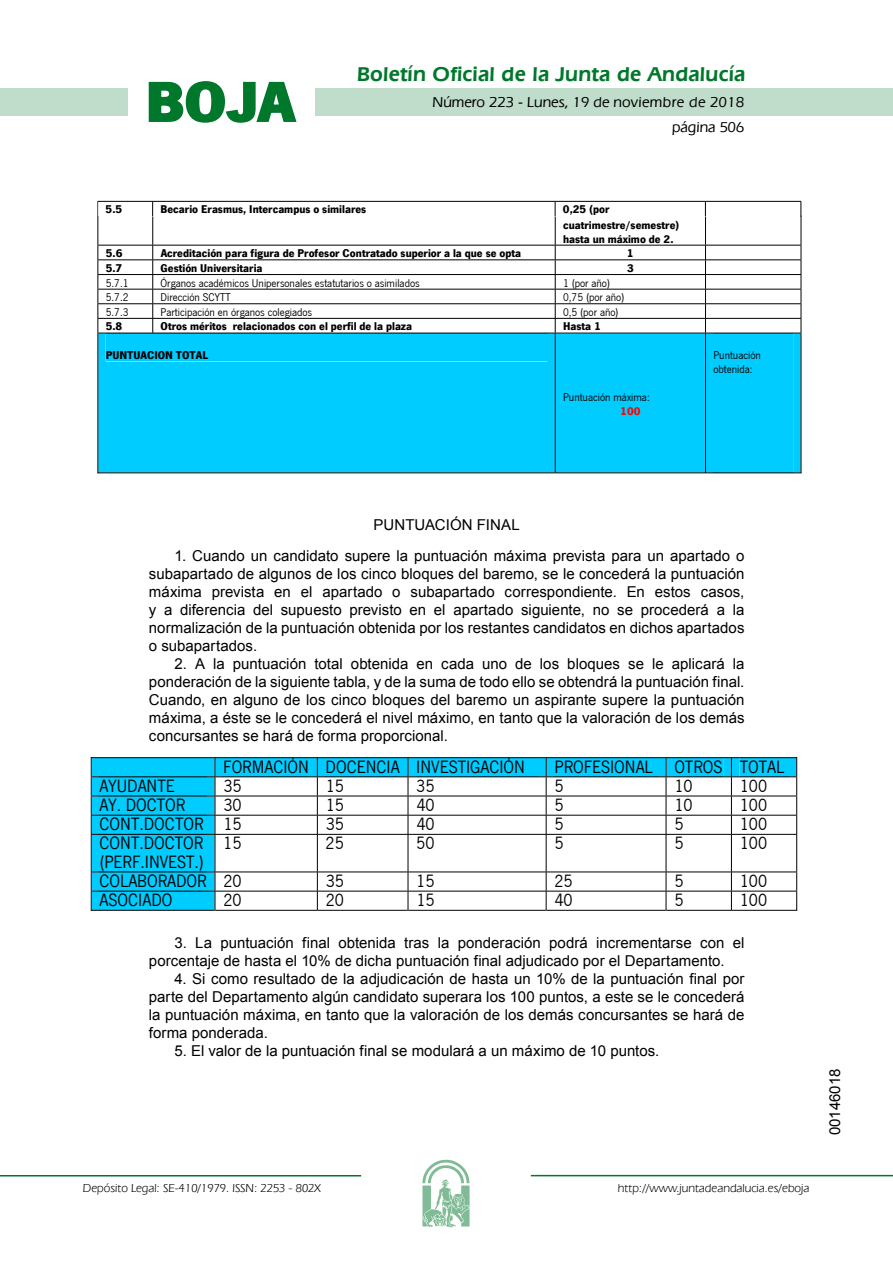
<style>
.page{position:relative;width:893px;height:1263px;background:#fff}
.page>*{position:absolute;margin:0;border:0;box-sizing:border-box;transform-origin:0 0}
.t1{font:700 57.75px "News Got T";color:#00782c;scale:1.14 1}
.t2{font:600 21px "Eras IT Cby BT";letter-spacing:.01em;color:#00782c}
.t3{font:18.45px/18.5px "News Got T";color:#000}
.t4{font:15px/18px "Arial";color:#000;text-align:justify}
.t5{font:500 15px/24.5px "Eras IT Cby BT";color:#000;text-align:right}
.t6{font:12px "Eras IT Cby BT";color:#000}
.t7{font:700 11.7px/14px "News Got T";color:#000}
.t8{font:11.7px/14px "News Got T";color:#000}
.t9{font:700 11.7px "News Got T";color:#f00}
</style>
<div class="page">
<div style="left:315px;top:88px;width:577px;height:28px;background:#bfddca"></div>
<div style="left:0;top:88px;width:128px;height:28px;background:#bfddca"></div>
<hr style="left:0;top:1175px;width:361px;height:2px;background:#00782c">
<svg style="left:422px;top:1159px;width:47px;height:68px"></svg>
<hr style="left:531px;top:1175px;width:361px;height:1px;background:#00782c">
<svg style="left:148px;top:81px;width:149px;height:42px"></svg>
<hr style="left:97px;top:245px;width:704px;height:1px;background:#000">
<hr style="left:97px;top:259px;width:704px;height:1px;background:#000">
<hr style="left:97px;top:274px;width:704px;height:1px;background:#000">
<hr style="left:97px;top:289px;width:704px;height:1px;background:#000">
<hr style="left:97px;top:303px;width:704px;height:1px;background:#000">
<hr style="left:97px;top:318px;width:704px;height:1px;background:#000">
<div style="left:98px;top:334px;width:456px;height:139px;background:#0cf"></div>
<div style="left:106px;top:333px;width:441px;height:14px;background:#0cf"></div>
<div style="left:106px;top:347px;width:441px;height:14px;background:#0cf"></div>
<hr style="left:97px;top:333px;width:704px;height:1px;background:#000">
<hr style="left:97px;top:333px;width:1px;height:140px;background:#000">
<hr style="left:97px;top:473px;width:458px;height:1px;background:#000">
<hr style="left:97px;top:201px;width:704px;height:1px;background:#000">
<svg style="left:97px;top:202px;width:1px;height:131px"></svg>
<svg style="left:152px;top:202px;width:1px;height:131px"></svg>
<svg style="left:554px;top:202px;width:247px;height:272px"></svg>
<svg style="left:91px;top:757px;width:706px;height:154px"></svg>
<h1 class="t1" style="left:145px;top:68px;width:133px">BOJA</h1>
<h2 class="t2" style="left:357px;top:62px;width:390px">Boletín Oficial de la Junta de Andalucía</h2>
<p class="t5" style="left:432px;top:90px;width:313px">Número 223 - Lunes, 19 de noviembre de 2018 página 506</p>
<p class="t7" style="left:106px;top:203px;width:18px">5.5</p>
<p class="t7" style="left:160px;top:203px;width:207px">Becario Erasmus, Intercampus o similares</p>
<p class="t7" style="left:563px;top:203px;width:48px">0,25 (por</p>
<p class="t7" style="left:563px;top:218px;width:118px">cuatrimestre/semestre) hasta un máximo de 2.</p>
<p class="t7" style="left:106px;top:246px;width:18px">5.6</p>
<p class="t7" style="left:161px;top:246px;width:362px">Acreditación para figura de Profesor Contratado superior a la que se opta</p>
<p class="t7" style="left:627px;top:246px;width:8px">1</p>
<p class="t7" style="left:106px;top:261px;width:18px">5.7</p>
<p class="t7" style="left:161px;top:261px;width:103px">Gestión Universitaria</p>
<p class="t7" style="left:627px;top:261px;width:8px">3</p>
<p class="t8" style="left:106px;top:276px;width:24px">5.7.1</p>
<p class="t8" style="left:161px;top:276px;width:260px">Órganos académicos Unipersonales estatutarios o asimilados</p>
<p class="t8" style="left:563px;top:276px;width:49px">1 (por año)</p>
<p class="t8" style="left:106px;top:291px;width:24px">5.7.2</p>
<p class="t8" style="left:160px;top:291px;width:72px">Dirección SCYTT</p>
<p class="t8" style="left:563px;top:291px;width:63px">0,75 (por año)</p>
<p class="t8" style="left:106px;top:305px;width:24px">5.7.3</p>
<p class="t8" style="left:161px;top:305px;width:153px">Participación en órganos colegiados</p>
<p class="t8" style="left:563px;top:305px;width:57px">0,5 (por año)</p>
<p class="t7" style="left:106px;top:320px;width:18px">5.8</p>
<p class="t7" style="left:161px;top:320px;width:253px">Otros méritos relacionados con el perfil de la plaza</p>
<p class="t7" style="left:563px;top:320px;width:39px">Hasta 1</p>
<p class="t7" style="left:106px;top:348px;width:104px">PUNTUACION TOTAL</p>
<p class="t8" style="left:563px;top:390px;width:88px">Puntuación máxima:</p>
<p class="t9" style="left:620px;top:404px;width:22px">100</p>
<p class="t8" style="left:713px;top:349px;width:49px">Puntuación obtenida:</p>
<p class="t4" style="left:373px;top:516px;width:148px">PUNTUACIÓN FINAL</p>
<p class="t4" style="left:149px;top:546px;width:597px;text-indent:26px">1. Cuando un candidato supere la puntuación máxima prevista para un apartado o subapartado de algunos de los cinco bloques del baremo, se le concederá la puntuación máxima prevista en el apartado o subapartado correspondiente. En estos casos, y a diferencia del supuesto previsto en el apartado siguiente, no se procederá a la normalización de la puntuación obtenida por los restantes candidatos en dichos apartados o subapartados.</p>
<p class="t4" style="left:149px;top:654px;width:597px;text-indent:26px">2. A la puntuación total obtenida en cada uno de los bloques se le aplicará la ponderación de la siguiente tabla, y de la suma de todo ello se obtendrá la puntuación final.<br>Cuando, en alguno de los cinco bloques del baremo un aspirante supere la puntuación máxima, a éste se le concederá el nivel máximo, en tanto que la valoración de los demás concursantes se hará de forma proporcional.</p>
<p class="t3" style="left:223px;top:758px;width:303px">FORMACIÓN DOCENCIA INVESTIGACIÓN</p>
<p class="t3" style="left:554px;top:758px;width:231px">PROFESIONAL OTROS TOTAL</p>
<p class="t3" style="left:99px;top:777px;width:77px">AYUDANTE</p>
<p class="t3" style="left:223px;top:777px;width:20px">35</p>
<p class="t3" style="left:326px;top:777px;width:20px">15</p>
<p class="t3" style="left:416px;top:777px;width:20px">35</p>
<p class="t3" style="left:554px;top:777px;width:11px">5</p>
<p class="t3" style="left:674px;top:777px;width:20px">10</p>
<p class="t3" style="left:739px;top:777px;width:29px">100</p>
<p class="t3" style="left:99px;top:796px;width:87px">AY. DOCTOR</p>
<p class="t3" style="left:223px;top:796px;width:20px">30</p>
<p class="t3" style="left:326px;top:796px;width:20px">15</p>
<p class="t3" style="left:416px;top:796px;width:20px">40</p>
<p class="t3" style="left:554px;top:796px;width:11px">5</p>
<p class="t3" style="left:674px;top:796px;width:20px">10</p>
<p class="t3" style="left:739px;top:796px;width:29px">100</p>
<p class="t3" style="left:99px;top:815px;width:144px">CONT.DOCTOR 15</p>
<p class="t3" style="left:326px;top:815px;width:20px">35</p>
<p class="t3" style="left:416px;top:815px;width:20px">40</p>
<p class="t3" style="left:554px;top:815px;width:11px">5</p>
<p class="t3" style="left:674px;top:815px;width:11px">5</p>
<p class="t3" style="left:739px;top:815px;width:29px">100</p>
<p class="t3" style="left:99px;top:834px;width:106px">CONT.DOCTOR (PERF.INVEST.)</p>
<p class="t3" style="left:223px;top:834px;width:20px">15</p>
<p class="t3" style="left:325px;top:834px;width:20px">25</p>
<p class="t3" style="left:416px;top:834px;width:20px">50</p>
<p class="t3" style="left:554px;top:834px;width:11px">5</p>
<p class="t3" style="left:674px;top:834px;width:11px">5</p>
<p class="t3" style="left:739px;top:834px;width:29px">100</p>
<p class="t3" style="left:99px;top:872px;width:143px">COLABORADOR 20</p>
<p class="t3" style="left:326px;top:872px;width:20px">35</p>
<p class="t3" style="left:416px;top:872px;width:20px">15</p>
<p class="t3" style="left:554px;top:872px;width:20px">25</p>
<p class="t3" style="left:674px;top:872px;width:11px">5</p>
<p class="t3" style="left:739px;top:872px;width:29px">100</p>
<p class="t3" style="left:99px;top:891px;width:74px">ASOCIADO</p>
<p class="t3" style="left:223px;top:891px;width:20px">20</p>
<p class="t3" style="left:326px;top:891px;width:20px">20</p>
<p class="t3" style="left:416px;top:891px;width:20px">15</p>
<p class="t3" style="left:554px;top:891px;width:20px">40</p>
<p class="t3" style="left:674px;top:891px;width:11px">5</p>
<p class="t3" style="left:739px;top:891px;width:29px">100</p>
<p class="t4" style="left:149px;top:934px;width:597px;text-indent:26px">3. La puntuación final obtenida tras la ponderación podrá incrementarse con el porcentaje de hasta el 10% de dicha puntuación final adjudicado por el Departamento.</p>
<p class="t4" style="left:149px;top:970px;width:597px;text-indent:26px">4. Si como resultado de la adjudicación de hasta un 10% de la puntuación final por parte del Departamento algún candidato superara los 100 puntos, a este se le concederá la puntuación máxima, en tanto que la valoración de los demás concursantes se hará de forma ponderada.</p>
<p class="t4" style="left:174px;top:1042px;width:486px">5. El valor de la puntuación final se modulará a un máximo de 10 puntos.</p>
<p class="t6" style="left:83px;top:1181px;width:239px">Depósito Legal: SE-410/1979. ISSN: 2253 - 802X</p>
<p class="t6" style="left:618px;top:1181px;width:193px">http://www.juntadeandalucia.es/eboja</p>
<p class="t4" style="left:826px;top:1135px;width:68px;rotate:-90deg">00146018</p>
</div>
